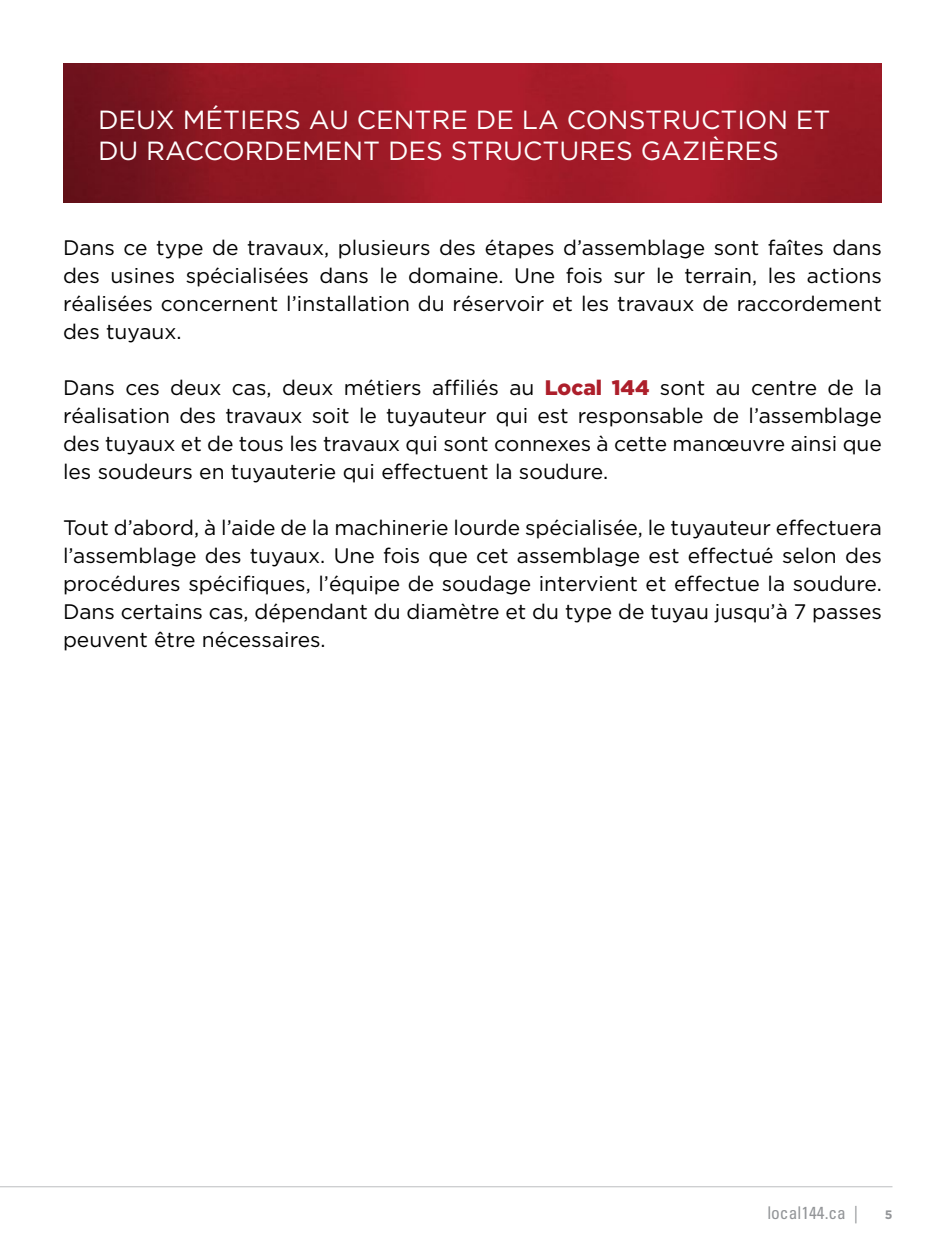
<style>
.page{position:relative;width:945px;height:1260px;background:#fff}
.page>*{position:absolute;margin:0;border:0;box-sizing:border-box;transform-origin:0 0}
.t1{font:26.25px/31.5px "Gotham";color:#fff}
.t2{font:21px/28px "Gotham";color:#000;text-align:justify}
.t3{font:condensed 17.5px "Univers";color:#939598}
.t4{font:700 12.25px "Gotham";color:#939598}
.s1{font-weight:900;color:#ad1f2b}
</style>
<div class="page">
<hr style="left:0;top:1186px;width:892px;height:1px;background:#bcbec0">
<img style="left:63px;top:63px;width:819px;height:139px">
<p class="t1" style="left:98px;top:103px;width:734px">DEUX MÉTIERS AU CENTRE DE LA CONSTRUCTION ET<br>DU RACCORDEMENT DES STRUCTURES GAZIÈRES</p>
<p class="t2" style="left:63px;top:233px;width:821px">Dans ce type de travaux, plusieurs des étapes d’assemblage sont faîtes dans des usines spécialisées dans le domaine. Une fois sur le terrain, les actions réalisées concernent l’installation du réservoir et les travaux de raccordement des tuyaux.</p>
<p class="t2" style="left:63px;top:373px;width:821px">Dans ces deux cas, deux métiers affiliés au <span class="s1">Local 144</span> sont au centre de la réalisation des travaux soit le tuyauteur qui est responsable de l’assemblage des tuyaux et de tous les travaux qui sont connexes à cette manœuvre ainsi que les soudeurs en tuyauterie qui effectuent la soudure.</p>
<p class="t2" style="left:63px;top:513px;width:821px">Tout d’abord, à l’aide de la machinerie lourde spécialisée, le tuyauteur effectuera l’assemblage des tuyaux. Une fois que cet assemblage est effectué selon des procédures spécifiques, l’équipe de soudage intervient et effectue la soudure.<br>Dans certains cas, dépendant du diamètre et du type de tuyau jusqu’à 7 passes peuvent être nécessaires.</p>
<p class="t3" style="left:767px;top:1202px;width:92px">local144.ca |</p>
<p class="t4" style="left:885px;top:1208px;width:9px">5</p>
</div>
